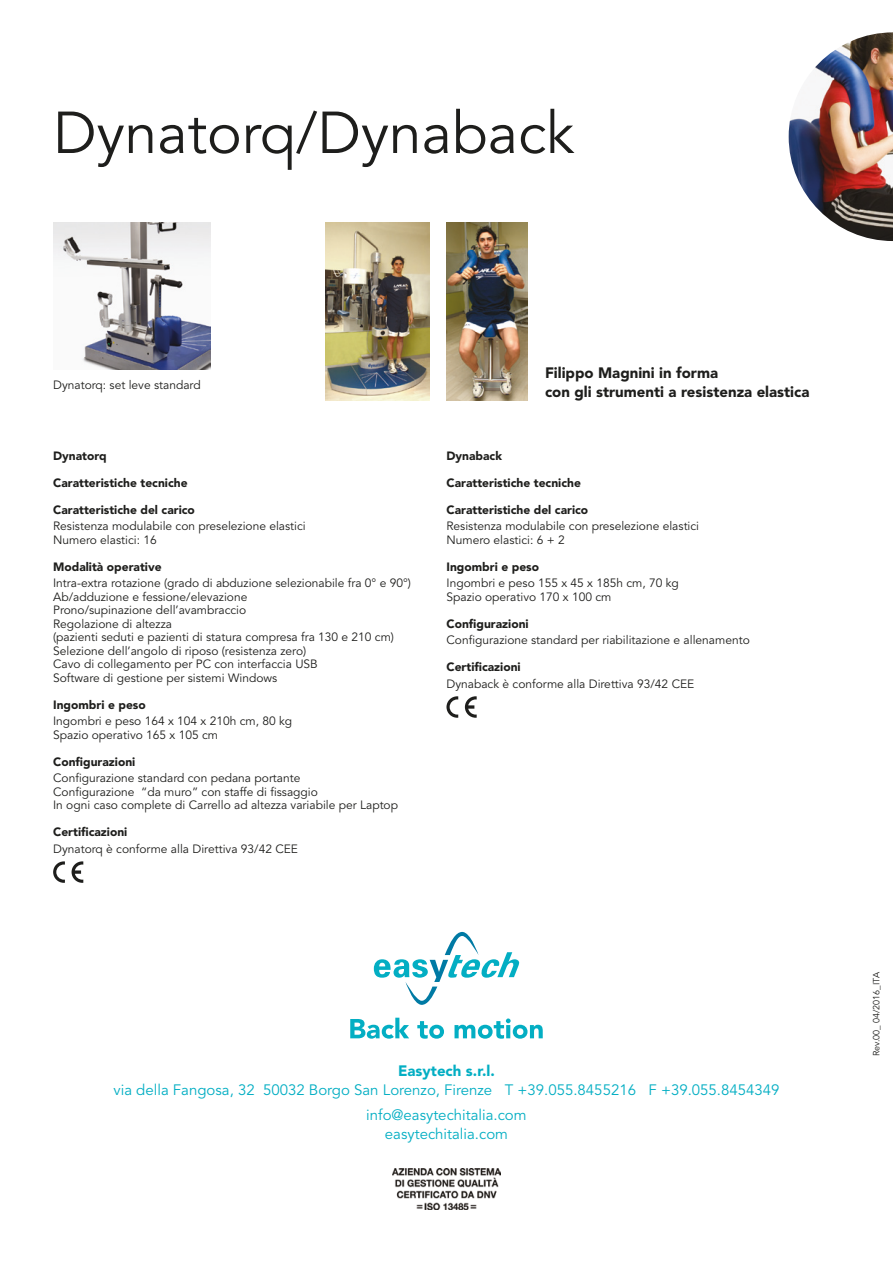
<style>
.page{position:relative;width:893px;height:1263px;background:#fff}
.page>*{position:absolute;margin:0;border:0;box-sizing:border-box;transform-origin:0 0}
.t1{font:58.5px "Avenir";color:#1e1e1c}
.t2{font:15px/24.8px "Avenir";color:#03aec3;text-align:center}
.t3{font:900 15px/19.5px "Avenir";color:#1e1e1c}
.t4{font:900 15px "Avenir";color:#03aec3}
.t5{font:12px/13.5px "Avenir";color:#1e1e1c}
.t6{font:900 12px "Avenir";color:#1e1e1c}
.t7{font:9px "Avenir";color:#1d1d1b}
</style>
<div class="page">
<img style="left:788px;top:32px;width:105px;height:209px">
<svg style="left:350px;top:1018px;width:59px;height:21px"></svg>
<svg style="left:417px;top:1021px;width:27px;height:18px"></svg>
<svg style="left:454px;top:1018px;width:89px;height:21px"></svg>
<svg style="left:374px;top:932px;width:145px;height:73px"></svg>
<img style="left:392px;top:1169px;width:109px;height:41px">
<img style="left:53px;top:222px;width:158px;height:147px">
<img style="left:446px;top:222px;width:82px;height:179px">
<img style="left:325px;top:222px;width:104px;height:179px">
<svg style="left:53px;top:861px;width:12px;height:22px"></svg>
<svg style="left:72px;top:861px;width:11px;height:22px"></svg>
<svg style="left:446px;top:696px;width:12px;height:22px"></svg>
<svg style="left:465px;top:696px;width:12px;height:22px"></svg>
<h1 class="t1" style="left:53px;top:99px;width:523px">Dynatorq/Dynaback</h1>
<p class="t5" style="left:53px;top:379px;width:149px">Dynatorq: set leve standard</p>
<p class="t6" style="left:53px;top:448px;width:55px">Dynatorq</p>
<p class="t6" style="left:53px;top:475px;width:136px">Caratteristiche tecniche</p>
<p class="t6" style="left:53px;top:502px;width:143px">Caratteristiche del carico</p>
<p class="t5" style="left:53px;top:520px;width:254px">Resistenza modulabile con preselezione elastici<br>Numero elastici: 16</p>
<p class="t6" style="left:53px;top:559px;width:110px">Modalità operative</p>
<p class="t5" style="left:53px;top:577px;width:359px">Intra-extra rotazione (grado di abduzione selezionabile fra 0° e 90°)<br>Ab/adduzione e fessione/elevazione<br>Prono/supinazione dell’avambraccio<br>Regolazione di altezza<br>(pazienti seduti e pazienti di statura compresa fra 130 e 210 cm)<br>Selezione dell’angolo di riposo (resistenza zero)<br>Cavo di collegamento per PC con interfaccia USB<br>Software di gestione per sistemi Windows</p>
<p class="t6" style="left:53px;top:697px;width:94px">Ingombri e peso</p>
<p class="t5" style="left:53px;top:715px;width:241px">Ingombri e peso 164 x 104 x 210h cm, 80 kg<br>Spazio operativo 165 x 105 cm</p>
<p class="t6" style="left:53px;top:754px;width:84px">Configurazioni</p>
<p class="t5" style="left:53px;top:772px;width:346px">Configurazione standard con pedana portante<br>Configurazione “da muro” con staffe di fissaggio<br>In ogni caso complete di Carrello ad altezza variabile per Laptop</p>
<p class="t6" style="left:53px;top:825px;width:76px">Certificazioni</p>
<p class="t5" style="left:53px;top:842px;width:246px">Dynatorq è conforme alla Direttiva 93/42 CEE</p>
<p class="t3" style="left:545px;top:363px;width:266px">Filippo Magnini in forma<br>con gli strumenti a resistenza elastica</p>
<p class="t6" style="left:446px;top:448px;width:57px">Dynaback</p>
<p class="t6" style="left:446px;top:475px;width:136px">Caratteristiche tecniche</p>
<p class="t6" style="left:446px;top:502px;width:143px">Caratteristiche del carico</p>
<p class="t5" style="left:446px;top:520px;width:254px">Resistenza modulabile con preselezione elastici<br>Numero elastici: 6 + 2</p>
<p class="t6" style="left:446px;top:559px;width:94px">Ingombri e peso</p>
<p class="t5" style="left:446px;top:577px;width:234px">Ingombri e peso 155 x 45 x 185h cm, 70 kg<br>Spazio operativo 170 x 100 cm</p>
<p class="t6" style="left:446px;top:616px;width:84px">Configurazioni</p>
<p class="t5" style="left:446px;top:634px;width:305px">Configurazione standard per riabilitazione e allenamento</p>
<p class="t6" style="left:446px;top:660px;width:76px">Certificazioni</p>
<p class="t5" style="left:446px;top:677px;width:249px">Dynaback è conforme alla Direttiva 93/42 CEE</p>
<p class="t4" style="left:398px;top:1061px;width:98px">Easytech s.r.l.</p>
<p class="t2" style="left:114px;top:1078px;width:667px">via della Fangosa, 32 50032 Borgo San Lorenzo, Firenze T +39.055.8455216 F +39.055.8454349 info@easytechitalia.com</p>
<p class="t2" style="left:385px;top:1122px;width:125px">easytechitalia.com</p>
<p class="t7" style="left:871px;top:1056px;width:86px;rotate:-90deg">Rev.00_ 04/2016_ITA</p>
</div>
